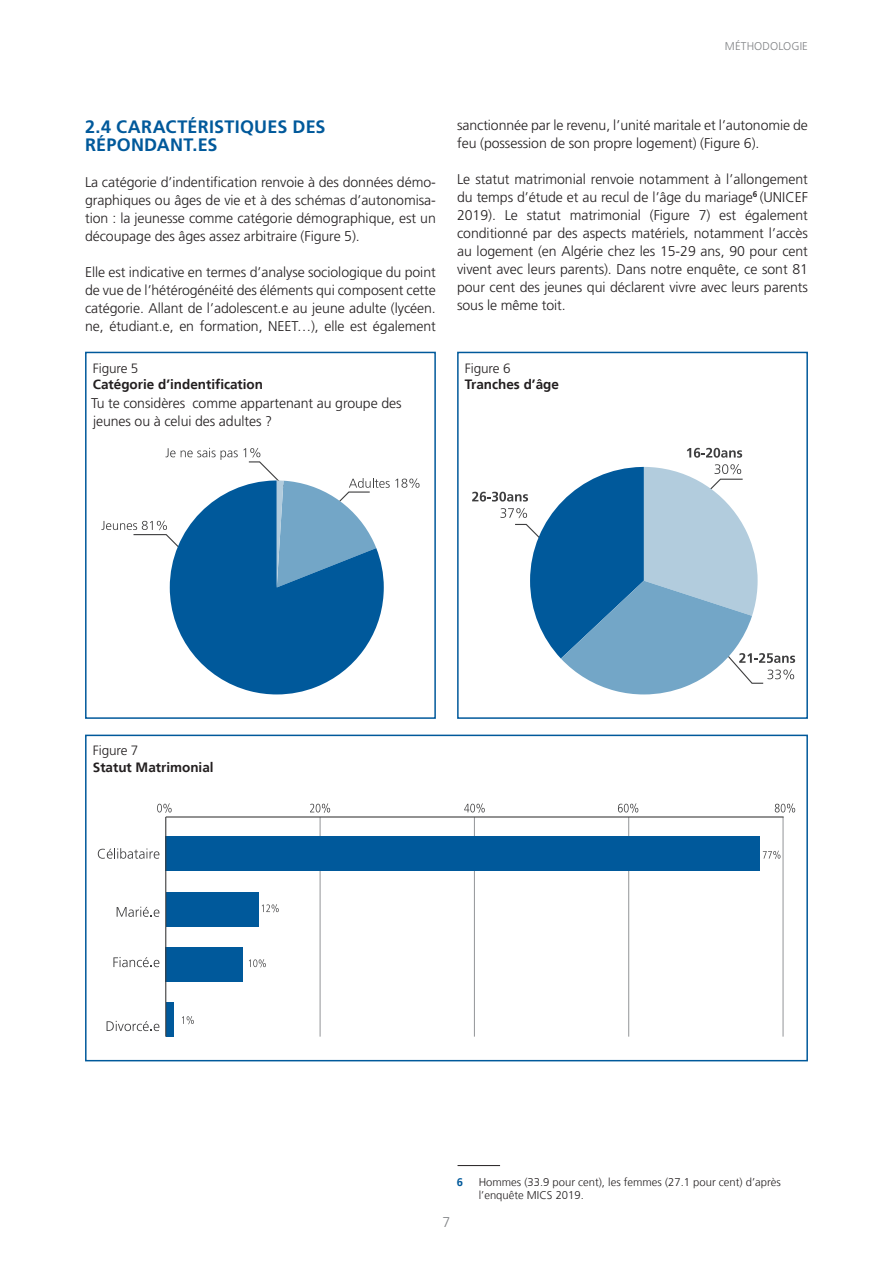
<style>
.page{position:relative;width:893px;height:1263px;background:#fff}
.page>*{position:absolute;margin:0;border:0;box-sizing:border-box;transform-origin:0 0}
.t1{font:700 18px/18px "Frutiger LT Pro";letter-spacing:.01em;color:#00599b}
.t2{font:300 14.1px/18px "Frutiger LT Pro";letter-spacing:-.005em;color:#231f20;text-align:justify}
.t3{font:300 14.1px "Frutiger LT Pro";color:#808285}
.t4{font:700 13.5px "Frutiger LT";color:#231f20}
.t5{font:300 13.5px "Frutiger LT Pro";letter-spacing:-.005em;color:#231f20}
.t6{font:300 11.25px/13.5px "Frutiger LT";color:#231f20}
.t7{font:300 11.25px "Frutiger LT Pro";letter-spacing:.01em;color:#808285}
.t8{font:700 11.25px "Frutiger LT";color:#00599b}
</style>
<div class="page">
<hr style="left:458px;top:1165px;width:42px;height:1px;background:#231f20">
<div style="left:85px;top:352px;width:351px;height:367px;border:2px solid #00599b"></div>
<div style="left:85px;top:735px;width:723px;height:326px;border:2px solid #00599b"></div>
<div style="left:457px;top:352px;width:351px;height:367px;border:2px solid #00599b"></div>
<svg style="left:170px;top:587px;width:214px;height:107px;fill:#00599b"></svg>
<svg style="left:101px;top:448px;width:318px;height:139px"></svg>
<svg style="left:687px;top:448px;width:55px;height:10px"></svg>
<svg style="left:472px;top:464px;width:323px;height:230px"></svg>
<svg style="left:262px;top:904px;width:17px;height:8px"></svg>
<svg style="left:763px;top:851px;width:17px;height:8px"></svg>
<svg style="left:249px;top:959px;width:17px;height:8px"></svg>
<svg style="left:182px;top:1016px;width:12px;height:8px"></svg>
<hr style="left:783px;top:817px;width:1px;height:220px;background:#939598">
<hr style="left:474px;top:817px;width:1px;height:220px;background:#939598">
<hr style="left:628px;top:817px;width:1px;height:220px;background:#939598">
<hr style="left:320px;top:817px;width:1px;height:220px;background:#939598">
<svg style="left:618px;top:803px;width:20px;height:10px"></svg>
<svg style="left:775px;top:803px;width:20px;height:10px"></svg>
<svg style="left:464px;top:803px;width:21px;height:10px"></svg>
<svg style="left:310px;top:803px;width:20px;height:10px"></svg>
<svg style="left:157px;top:803px;width:15px;height:10px"></svg>
<hr style="left:166px;top:816px;width:618px;height:1px;background:#3e3e3f">
<svg style="left:98px;top:848px;width:61px;height:11px"></svg>
<svg style="left:117px;top:907px;width:42px;height:10px"></svg>
<svg style="left:107px;top:1021px;width:52px;height:10px"></svg>
<div style="left:166px;top:837px;width:594px;height:34px;background:#00599b"></div>
<svg style="left:113px;top:957px;width:46px;height:10px"></svg>
<div style="left:166px;top:892px;width:92px;height:34px;background:#00599b"></div>
<div style="left:166px;top:947px;width:77px;height:34px;background:#00599b"></div>
<div style="left:166px;top:1002px;width:7px;height:35px;background:#00599b"></div>
<hr style="left:165px;top:817px;width:1px;height:220px;background:#3e3e3f">
<p class="t7" style="left:725px;top:40px;width:85px">MÉTHODOLOGIE</p>
<p class="t1" style="left:85px;top:117px;width:242px">2.4 CARACTÉRISTIQUES DES<br>RÉPONDANT.ES</p>
<p class="t2" style="left:85px;top:173px;width:352px">La catégorie d’indentification renvoie à des données démo&shy;graphiques ou âges de vie et à des schémas d’autonomisa&shy;tion : la jeunesse comme catégorie démographique, est un découpage des âges assez arbitraire (Figure 5).</p>
<p class="t2" style="left:85px;top:263px;width:352px">Elle est indicative en termes d’analyse sociologique du point de vue de l’hétérogénéité des éléments qui composent cette catégorie. Allant de l’adolescent.e au jeune adulte (lycéen. ne, étudiant.e, en formation, NEET…), elle est également</p>
<p class="t5" style="left:93px;top:360px;width:47px">Figure 5</p>
<p class="t4" style="left:93px;top:376px;width:172px">Catégorie d’indentification</p>
<p class="t2" style="left:91px;top:394px;width:312px">Tu te considères comme appartenant au groupe des jeunes ou à celui des adultes ?</p>
<p class="t2" style="left:457px;top:116px;width:352px">sanctionnée par le revenu, l’unité maritale et l’autonomie de feu (possession de son propre logement) (Figure 6).</p>
<p class="t2" style="left:457px;top:170px;width:352px">Le statut matrimonial renvoie notamment à l’allongement du temps d’étude et au recul de l’âge du mariage<sup>6</sup> (UNICEF 2019). Le statut matrimonial (Figure 7) est également conditionné par des aspects matériels, notamment l’accès au logement (en Algérie chez les 15-29 ans, 90 pour cent vivent avec leurs parents). Dans notre enquête, ce sont 81 pour cent des jeunes qui déclarent vivre avec leurs parents sous le même toit.</p>
<p class="t5" style="left:465px;top:360px;width:47px">Figure 6</p>
<p class="t4" style="left:465px;top:376px;width:96px">Tranches d’âge</p>
<p class="t5" style="left:93px;top:743px;width:47px">Figure 7</p>
<p class="t4" style="left:93px;top:759px;width:122px">Statut Matrimonial</p>
<p class="t8" style="left:457px;top:1175px;width:8px">6</p>
<p class="t6" style="left:479px;top:1175px;width:303px">Hommes (33.9 pour cent), les femmes (27.1 pour cent) d’après l’enquête MICS 2019.</p>
<p class="t3" style="left:443px;top:1214px;width:9px">7</p>
</div>
